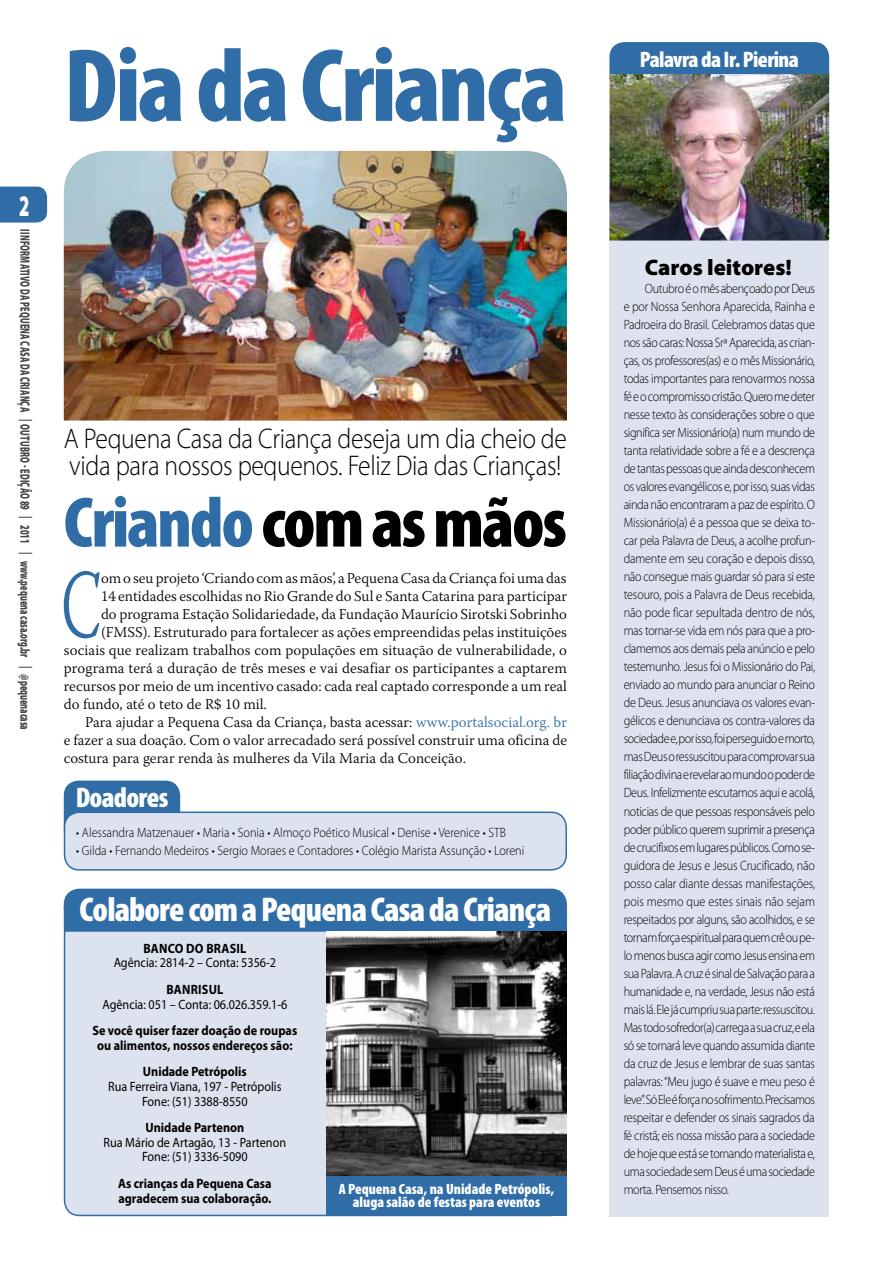
<style>
.page{position:relative;width:893px;height:1263px;background:#fff}
.page>*{position:absolute;margin:0;border:0;box-sizing:border-box;transform-origin:0 0}
._01__Título{font:900 condensed 105px "Myriad Pro";letter-spacing:-.025em;color:#306da7}
._03__Capitular{font:300 96.9px "Warnock Pro";color:#306da7;scale:.6 1}
._01__Título-2{font:900 condensed 72px "Myriad Pro";letter-spacing:-.03em;color:#000}
._01__Título-3{font:900 condensed 34.5px "Myriad Pro";letter-spacing:-.025em;color:#fff}
._16__paginação{font:900 30px "Myriad Pro";color:#fff;scale:.6 1}
._14__Olho{font:300 28.5px/27px "Myriad Pro";letter-spacing:-.015em;color:#000;scale:.9 1}
._01__Título-4{font:900 condensed 28.5px "Myriad Pro";letter-spacing:-.025em;color:#fff}
._01__Título-5{font:900 condensed 22.5px "Myriad Pro";letter-spacing:-.025em;color:#fff}
._10__Textos_box_10_1{font:900 22.5px "Myriad Pro";color:#000}
._03__Capitular-2{font:300 15px "Warnock Pro";color:#000}
._04__Textos_10_12{font:300 15px/18px "Warnock Pro";color:#000;text-align:justify}
._06__Legenda{font:900 condensed 15px/13.5px "Myriad Pro";color:#fff;text-align:center}
._10__Textos_box_10_1-2{font:300 13.5px/18px "Myriad Pro";letter-spacing:-.03em;color:#000;text-align:justify;scale:.9 1}
._10__Textos_box_10_1-3{font:13.5px/14.7px "Myriad Pro";color:#000;text-align:center;scale:.9 1}
._13__Doadores{font:300 13.5px "Myriad Pro";color:#000;scale:.9 1}
._10__Textos_box_10_1-4{font:700 13.5px/14.7px "Myriad Pro";color:#000;text-align:center;scale:.9 1}
.t1{font:900 13.5px "Myriad Pro";letter-spacing:.02em;color:#484848;scale:.6 1}
._10__Textos_box_10_1-5{font:700 13.5px "Myriad Pro";letter-spacing:.02em;color:#000;scale:.9 1}
.s1{color:#306da7}
.s2{font-weight:700}
</style>
<div class="page">
<div style="left:0;top:187px;width:47px;height:36px;background:#306da7"></div>
<img style="left:64px;top:151px;width:503px;height:270px">
<div style="left:609px;top:42px;width:220px;height:49px;background:#306da7;border-radius:15px"></div>
<div style="left:609px;top:200px;width:220px;height:1016px;background:#dce3ef"></div>
<img style="left:609px;top:74px;width:220px;height:167px">
<div style="left:65px;top:920px;width:501px;height:295px;background:#dce3ef;border-radius:15px"></div>
<div style="left:64px;top:907px;width:503px;height:25px;background:#306da7;border:2px solid #306da7"></div>
<div style="left:65px;top:889px;width:501px;height:35px;background:#306da7;border-radius:15px"></div>
<div style="left:64px;top:889px;width:503px;height:36px;border:2px solid #306da7;border-radius:15px"></div>
<img style="left:326px;top:931px;width:241px;height:246px">
<div style="left:326px;top:1177px;width:241px;height:39px;background:#306da7"></div>
<div style="left:64px;top:781px;width:116px;height:65px;background:#306da7;border-radius:15px"></div>
<div style="left:65px;top:812px;width:501px;height:58px;background:#dce3ef;border-radius:15px"></div>
<div style="left:64px;top:811px;width:503px;height:60px;border:2px solid #306da7;border-radius:15px"></div>
<p class="_16__paginação" style="left:19px;top:186px;width:19px">2</p>
<p class="t1" style="left:34px;top:229px;width:835px;rotate:90deg">IINFORMATIVO DA PEQUENA CASA DA CRIANÇA | OUTUBRO - EDIÇÃO 89 | 2011 | www.pequena casa.org.br | @pequenacasa</p>
<p class="_01__Título" style="left:64px;top:19px;width:505px">Dia da Criança</p>
<p class="_14__Olho" style="left:64px;top:424px;width:561px">A Pequena Casa da Criança deseja um dia cheio de vida para nossos pequenos. Feliz Dia das Crianças!</p>
<p class="_01__Título-2" style="left:64px;top:476px;width:505px"><span class="s1">Criando</span> com as mãos</p>
<p class="_03__Capitular" style="left:61px;top:546px;width:68px">C</p>
<p class="_03__Capitular-2" style="left:101px;top:569px;width:467px">om o seu projeto ‘Criando com as mãos’, a Pequena Casa da Criança foi uma das</p>
<p class="_03__Capitular-2" style="left:101px;top:587px;width:467px">14 entidades escolhidas no Rio Grande do Sul e Santa Catarina para participar</p>
<p class="_03__Capitular-2" style="left:101px;top:605px;width:467px">do programa Estação Solidariedade, da Fundação Maurício Sirotski Sobrinho</p>
<p class="_03__Capitular-2" style="left:101px;top:623px;width:467px">(FMSS). Estruturado para fortalecer as ações empreendidas pelas instituições</p>
<p class="_03__Capitular-2" style="left:64px;top:641px;width:505px">sociais que realizam trabalhos com populações em situação de vulnerabilidade, o</p>
<p class="_03__Capitular-2" style="left:64px;top:659px;width:505px">programa terá a duração de três meses e vai desafiar os participantes a captarem</p>
<p class="_03__Capitular-2" style="left:64px;top:677px;width:505px">recursos por meio de um incentivo casado: cada real captado corresponde a um real</p>
<p class="_03__Capitular-2" style="left:64px;top:695px;width:205px">do fundo, até o teto de R$ 10 mil.</p>
<p class="_04__Textos_10_12" style="left:64px;top:712px;width:505px;text-indent:21px">Para ajudar a Pequena Casa da Criança, basta acessar: <span class="s1">www.portalsocial.org. br </span>e fazer a sua doação. Com o valor arrecadado será possível construir uma oficina de costura para gerar renda às mulheres da Vila Maria da Conceição.</p>
<p class="_01__Título-4" style="left:76px;top:779px;width:94px">Doadores</p>
<p class="_13__Doadores" style="left:76px;top:824px;width:479px">• Alessandra Matzenauer • Maria • Sonia • Almoço Poético Musical • Denise • Verenice • STB</p>
<p class="_13__Doadores" style="left:76px;top:842px;width:499px">• Gilda • Fernando Medeiros • Sergio Moraes e Contadores • Colégio Marista Assunção • Loreni</p>
<p class="_01__Título-3" style="left:80px;top:887px;width:473px">Colabore com a Pequena Casa da Criança</p>
<p class="_10__Textos_box_10_1-5" style="left:143px;top:939px;width:116px">BANCO DO BRASIL</p>
<p class="_10__Textos_box_10_1-3" style="left:114px;top:955px;width:182px">Agência: 2814-2 – Conta: 5356-2</p>
<p class="_10__Textos_box_10_1-5" style="left:166px;top:980px;width:65px">BANRISUL</p>
<p class="_10__Textos_box_10_1-3" style="left:102px;top:996px;width:207px">Agência: 051 – Conta: 06.026.359.1-6</p>
<p class="_10__Textos_box_10_1-4" style="left:92px;top:1023px;width:229px">Se você quiser fazer doação de roupas ou alimentos, nossos endereços são:</p>
<p class="_10__Textos_box_10_1-3" style="left:108px;top:1064px;width:194px"><span class="s2">Unidade Petrópolis<br></span>Rua Ferreira Viana, 197 - Petrópolis</p>
<p class="_10__Textos_box_10_1-3" style="left:142px;top:1093px;width:119px">Fone: (51) 3388-8550</p>
<p class="_10__Textos_box_10_1-4" style="left:146px;top:1120px;width:111px">Unidade Partenon</p>
<p class="_10__Textos_box_10_1-3" style="left:104px;top:1135px;width:204px">Rua Mário de Artagão, 13 - Partenon</p>
<p class="_10__Textos_box_10_1-3" style="left:142px;top:1149px;width:119px">Fone: (51) 3336-5090</p>
<p class="_10__Textos_box_10_1-4" style="left:118px;top:1175px;width:172px;text-align:left">As crianças da Pequena Casa agradecem sua colaboração.</p>
<p class="_06__Legenda" style="left:339px;top:1181px;width:217px">A Pequena Casa, na Unidade Petrópolis, aluga salão de festas para eventos</p>
<p class="_01__Título-5" style="left:640px;top:46px;width:161px">Palavra da Ir. Pierina</p>
<p class="_10__Textos_box_10_1" style="left:645px;top:253px;width:148px">Caros leitores!</p>
<p class="_10__Textos_box_10_1-2" style="left:624px;top:280px;width:214px;text-indent:21px">Outubro é o mês abençoado por Deus e por Nossa Senhora Aparecida, Rainha e Padroeira do Brasil. Celebramos datas que nos são caras: Nossa Srª Aparecida, as crian&shy;ças, os professores(as) e o mês Missionário, todas importantes para renovarmos nossa fé e o compromisso cristão. Quero me deter nesse texto às considerações sobre o que significa ser Missionário(a) num mundo de tanta relatividade sobre a fé e a descrença de tantas pessoas que ainda desconhecem os valores evangélicos e, por isso, suas vidas ainda não encontraram a paz de espírito. O Missionário(a) é a pessoa que se deixa to&shy;car pela Palavra de Deus, a acolhe profun&shy;damente em seu coração e depois disso, não consegue mais guardar só para si este tesouro, pois a Palavra de Deus recebida, não pode ficar sepultada dentro de nós, mas tornar-se vida em nós para que a pro&shy;clamemos aos demais pela anúncio e pelo testemunho. Jesus foi o Missionário do Pai, enviado ao mundo para anunciar o Reino de Deus. Jesus anunciava os valores evan&shy;gélicos e denunciava os contra-valores da sociedade e, por isso, foi perseguido e morto, mas Deus o ressuscitou para comprovar sua filiação divina e revelar ao mundo o poder de Deus. Infelizmente escutamos aqui e acolá, noticias de que pessoas responsáveis pelo poder público querem suprimir a presença de crucifixos em lugares públicos. Como se&shy;guidora de Jesus e Jesus Crucificado, não posso calar diante dessas manifestações, pois mesmo que estes sinais não sejam respeitados por alguns, são acolhidos, e se tornam força espiritual para quem crê ou pe&shy;lo menos busca agir como Jesus ensina em sua Palavra. A cruz é sinal de Salvação para a humanidade e, na verdade, Jesus não está mais lá. Ele já cumpriu sua parte: ressuscitou.<br>Mas todo sofredor(a) carrega a sua cruz, e ela só se tornará leve quando assumida diante da cruz de Jesus e lembrar de suas santas palavras: “Meu jugo é suave e meu peso é leve”. Só Ele é força no sofrimento. Precisamos respeitar e defender os sinais sagrados da fé cristã; eis nossa missão para a sociedade de hoje que está se tornando materialista e, uma sociedade sem Deus é uma sociedade morta. Pensemos nisso.</p>
</div>
